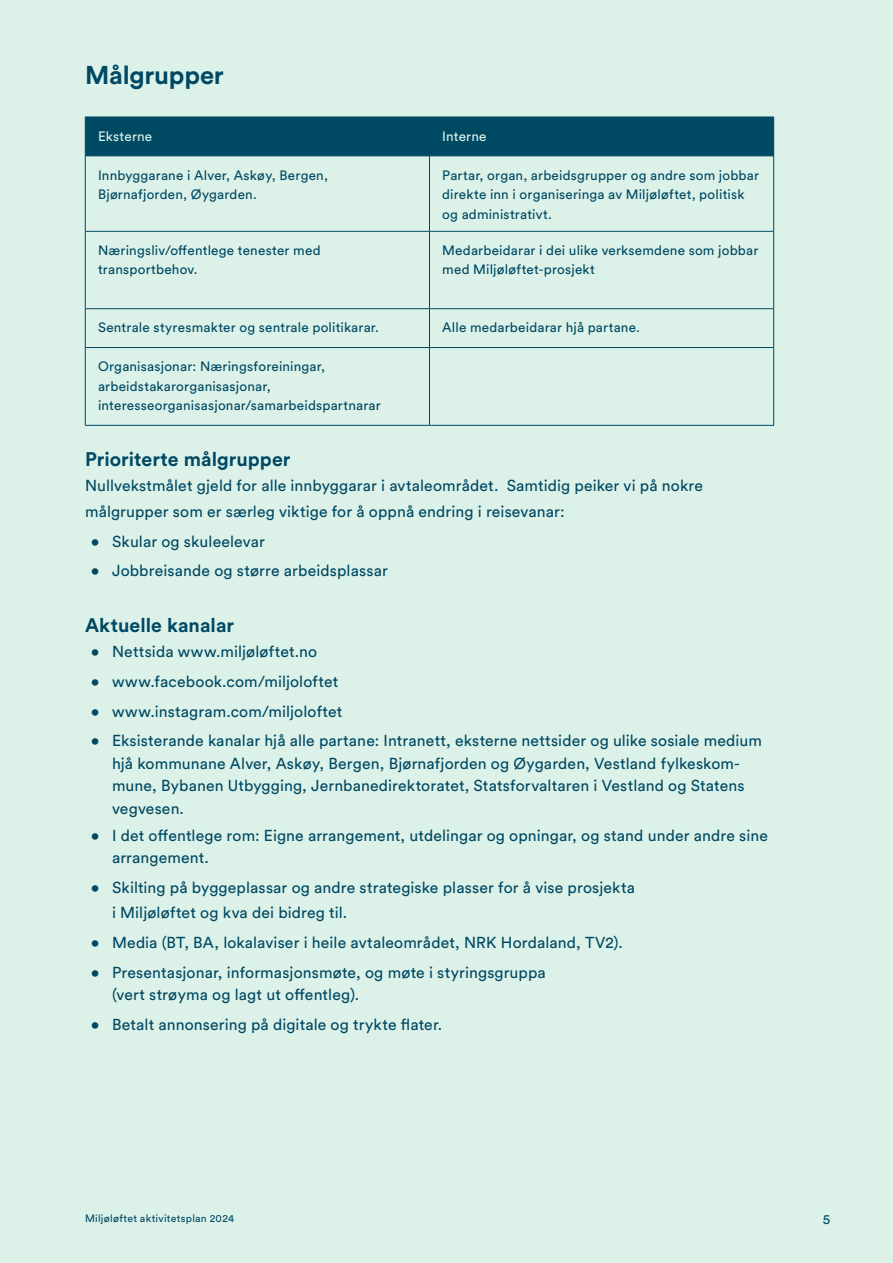
<style>
.page{position:relative;width:893px;height:1263px;background:#dcf2e9}
.page>*{position:absolute;margin:0;border:0;box-sizing:border-box;transform-origin:0 0}
.t1{font:700 25.5px "Circular Pro";letter-spacing:-.01em;color:#004863}
.t2{font:700 19.5px "Circular Pro";color:#004863}
.t3{font:15.75px/22.5px "Circular Pro";letter-spacing:.01em;color:#004863}
.t4{font:13.5px/19.5px "Circular Pro";letter-spacing:.015em;color:#004863}
.t5{font:13.5px "Circular Pro";letter-spacing:.015em;color:#dcf2e9}
.t6{font:10.5px "Circular Pro";letter-spacing:.025em;color:#004863}
</style>
<div class="page">
<div style="left:86px;top:118px;width:687px;height:38px;background:#004963"></div>
<hr style="left:85px;top:117px;width:344px;height:1px;background:#004963">
<hr style="left:85px;top:117px;width:1px;height:39px;background:#004963">
<hr style="left:429px;top:117px;width:345px;height:1px;background:#004963">
<hr style="left:429px;top:117px;width:1px;height:39px;background:#004963">
<hr style="left:773px;top:117px;width:1px;height:39px;background:#004963">
<hr style="left:85px;top:156px;width:344px;height:1px;background:#004963">
<hr style="left:85px;top:156px;width:1px;height:75px;background:#004963">
<hr style="left:429px;top:156px;width:345px;height:1px;background:#004963">
<hr style="left:429px;top:156px;width:1px;height:75px;background:#004963">
<hr style="left:773px;top:156px;width:1px;height:75px;background:#004963">
<hr style="left:85px;top:231px;width:344px;height:1px;background:#004963">
<hr style="left:85px;top:232px;width:1px;height:76px;background:#004963">
<hr style="left:429px;top:231px;width:345px;height:1px;background:#004963">
<hr style="left:429px;top:232px;width:1px;height:76px;background:#004963">
<hr style="left:773px;top:232px;width:1px;height:76px;background:#004963">
<hr style="left:85px;top:308px;width:344px;height:1px;background:#004963">
<hr style="left:85px;top:309px;width:1px;height:38px;background:#004963">
<hr style="left:429px;top:308px;width:345px;height:1px;background:#004963">
<hr style="left:429px;top:309px;width:1px;height:38px;background:#004963">
<hr style="left:773px;top:309px;width:1px;height:38px;background:#004963">
<hr style="left:85px;top:347px;width:344px;height:1px;background:#004963">
<hr style="left:85px;top:348px;width:1px;height:77px;background:#004963">
<hr style="left:429px;top:347px;width:345px;height:1px;background:#004963">
<hr style="left:429px;top:348px;width:1px;height:77px;background:#004963">
<hr style="left:773px;top:348px;width:1px;height:77px;background:#004963">
<hr style="left:85px;top:425px;width:344px;height:1px;background:#004963">
<hr style="left:429px;top:425px;width:345px;height:1px;background:#004963">
<h1 class="t1" style="left:85px;top:58px;width:140px">Målgrupper</h1>
<p class="t5" style="left:98px;top:127px;width:56px">Eksterne</p>
<p class="t5" style="left:442px;top:127px;width:46px">Interne</p>
<p class="t4" style="left:98px;top:164px;width:231px">Innbyggarane i Alver, Askøy, Bergen,<br>Bjørnafjorden, Øygarden.</p>
<p class="t4" style="left:442px;top:164px;width:318px">Partar, organ, arbeidsgrupper og andre som jobbar direkte inn i organiseringa av Miljøløftet, politisk og administrativt.</p>
<p class="t4" style="left:98px;top:240px;width:224px">Næringsliv/offentlege tenester med transportbehov.</p>
<p class="t4" style="left:442px;top:240px;width:318px">Medarbeidarar i dei ulike verksemdene som jobbar med Miljøløftet-prosjekt</p>
<p class="t4" style="left:98px;top:317px;width:282px">Sentrale styresmakter og sentrale politikarar.</p>
<p class="t4" style="left:442px;top:317px;width:199px">Alle medarbeidarar hjå partane.</p>
<p class="t4" style="left:98px;top:356px;width:284px">Organisasjonar: Næringsforeiningar, arbeidstakarorganisasjonar, interesseorganisasjonar/samarbeidspartnarar</p>
<p class="t2" style="left:85px;top:445px;width:207px">Prioriterte målgrupper</p>
<p class="t3" style="left:85px;top:472px;width:619px;line-height:25.5px">Nullvekstmålet gjeld for alle innbyggarar i avtaleområdet. Samtidig peiker vi på nokre målgrupper som er særleg viktige for å oppnå endring i reisevanar:</p>
<p class="t3" style="left:91px;top:529px;width:176px">• Skular og skuleelevar</p>
<p class="t3" style="left:91px;top:559px;width:299px">• Jobbreisande og større arbeidsplassar</p>
<p class="t2" style="left:85px;top:611px;width:151px">Aktuelle kanalar</p>
<p class="t3" style="left:91px;top:640px;width:228px">• Nettsida www.miljøløftet.no</p>
<p class="t3" style="left:91px;top:669px;width:249px">• www.facebook.com/miljoloftet</p>
<p class="t3" style="left:91px;top:699px;width:253px">• www.instagram.com/miljoloftet</p>
<p class="t3" style="left:112px;top:729px;width:651px;text-indent:-21px">• Eksisterande kanalar hjå alle partane: Intranett, eksterne nettsider og ulike sosiale medium hjå kommunane Alver, Askøy, Bergen, Bjørnafjorden og Øygarden, Vestland fylkeskom&shy;mune, Bybanen Utbygging, Jernbanedirektoratet, Statsforvaltaren i Vestland og Statens vegvesen.</p>
<p class="t3" style="left:112px;top:823px;width:657px;text-indent:-21px">• I det offentlege rom: Eigne arrangement, utdelingar og opningar, og stand under andre sine arrangement.</p>
<p class="t3" style="left:112px;top:874px;width:524px;line-height:25.5px;text-indent:-21px">• Skilting på byggeplassar og andre strategiske plasser for å vise prosjekta i Miljøløftet og kva dei bidreg til.</p>
<p class="t3" style="left:91px;top:931px;width:533px">• Media (BT, BA, lokalaviser i heile avtaleområdet, NRK Hordaland, TV2).</p>
<p class="t3" style="left:112px;top:960px;width:435px;text-indent:-21px">• Presentasjonar, informasjonsmøte, og møte i styringsgruppa (vert strøyma og lagt ut offentleg).</p>
<p class="t3" style="left:91px;top:1013px;width:353px">• Betalt annonsering på digitale og trykte flater.</p>
<p class="t6" style="left:85px;top:1211px;width:151px">Miljøløftet aktivitetsplan 2024</p>
<p class="t4" style="left:823px;top:1209px;width:9px">5</p>
</div>
